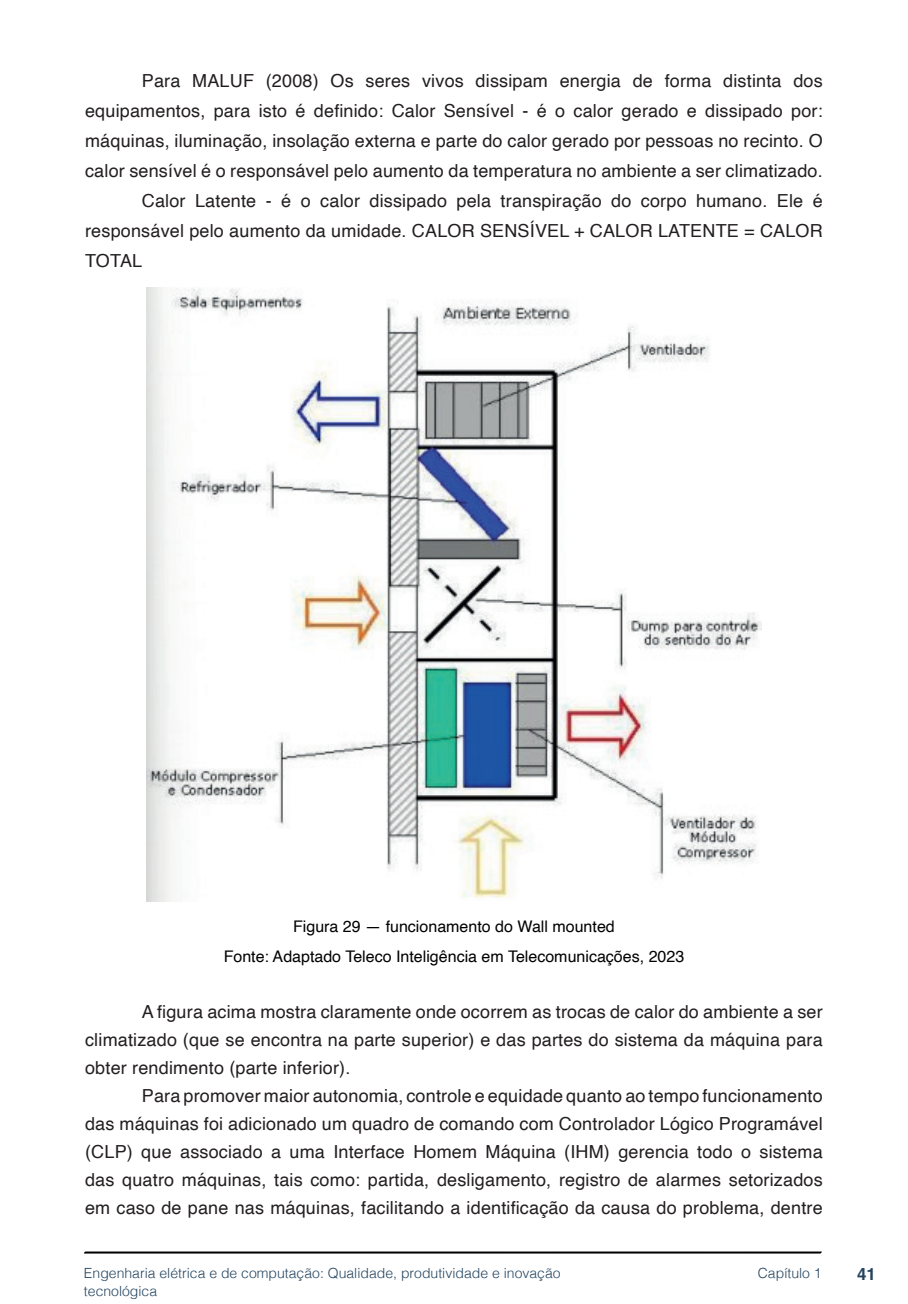
<style>
.page{position:relative;width:908px;height:1304px;background:#fff}
.page>*{position:absolute;margin:0;border:0;box-sizing:border-box;transform-origin:0 0}
.txt{font:18px/28px "Helvetica";letter-spacing:.01em;color:#231f20;text-align:justify}
.t1{font:700 16.8px "Helvetica";color:#23445f}
.imagens_graf_tab{font:16px "Helvetica";color:#000}
.t2{font:300 14px/18px "Helvetica";color:#23445f}
</style>
<div class="page">
<svg style="left:84px;top:1251px;width:737px;height:3px;background:#515151"></svg>
<img style="left:146px;top:287px;width:615px;height:614px">
<p class="txt" style="left:85px;top:66px;width:738px;line-height:30px;text-indent:57px">Para MALUF (2008) Os seres vivos dissipam energia de forma distinta dos equipamentos, para isto é definido: Calor Sensível - é o calor gerado e dissipado por: máquinas, iluminação, insolação externa e parte do calor gerado por pessoas no recinto. O calor sensível é o responsável pelo aumento da temperatura no ambiente a ser climatizado.</p>
<p class="txt" style="left:85px;top:186px;width:738px;line-height:30px;text-indent:57px">Calor Latente - é o calor dissipado pela transpiração do corpo humano. Ele é responsável pelo aumento da umidade. CALOR SENSÍVEL + CALOR LATENTE = CALOR TOTAL</p>
<p class="imagens_graf_tab" style="left:293px;top:914px;width:323px">Figura 29 — funcionamento do Wall mounted</p>
<p class="imagens_graf_tab" style="left:223px;top:944px;width:462px">Fonte: Adaptado Teleco Inteligência em Telecomunicações, 2023</p>
<p class="txt" style="left:85px;top:998px;width:738px;text-indent:57px">A figura acima mostra claramente onde ocorrem as trocas de calor do ambiente a ser climatizado (que se encontra na parte superior) e das partes do sistema da máquina para obter rendimento (parte inferior).</p>
<p class="txt" style="left:85px;top:1082px;width:738px;text-indent:57px">Para promover maior autonomia, controle e equidade quanto ao tempo funcionamento das máquinas foi adicionado um quadro de comando com Controlador Lógico Programável (CLP) que associado a uma Interface Homem Máquina (IHM) gerencia todo o sistema das quatro máquinas, tais como: partida, desligamento, registro de alarmes setorizados em caso de pane nas máquinas, facilitando a identificação da causa do problema, dentre</p>
<p class="t2" style="left:84px;top:1263px;width:478px">Engenharia elétrica e de computação: Qualidade, produtividade e inovação tecnológica</p>
<p class="t2" style="left:757px;top:1263px;width:65px">Capítulo 1</p>
<p class="t1" style="left:856px;top:1264px;width:20px">41</p>
</div>
